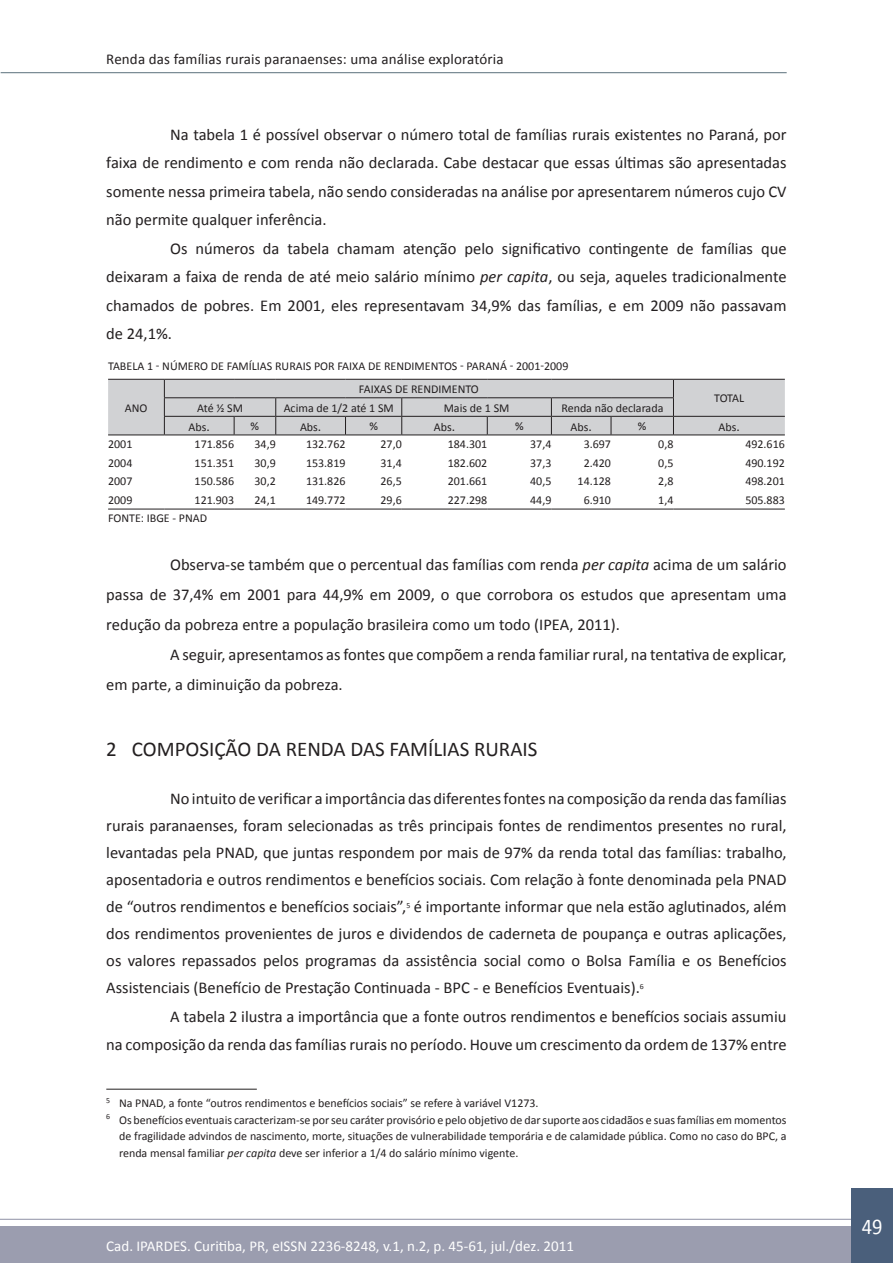
<style>
.page{position:relative;width:893px;height:1263px;background:#fff}
.page>*{position:absolute;margin:0;border:0;box-sizing:border-box;transform-origin:0 0}
.t1{font:22.5px "Calibri";color:#fff;scale:.91 1}
.t2{font:21px "Calibri";color:#231f20}
.t3{font:16.5px/28.5px "Calibri";color:#231f20;text-align:justify}
.t4{font:15px "Calibri";color:#fff}
.t5{font:15px "Calibri";letter-spacing:.01em;color:#231f20}
.t6{font:12px "Calibri";color:#231f20}
.s1{font-style:italic}
.s2{font-size:13.5px}
</style>
<div class="page">
<hr style="left:0;top:1219px;width:854px;height:1px;background:#9b9daf">
<div style="left:0;top:1227px;width:893px;height:36px;background:#9b9daf"></div>
<div style="left:851px;top:1188px;width:42px;height:75px;background:#4a5f7b"></div>
<hr style="left:1px;top:72px;width:786px;height:1px;background:#5b717c">
<hr style="left:108px;top:435px;width:56px;height:1px;background:#231f20">
<hr style="left:164px;top:435px;width:70px;height:1px;background:#231f20">
<hr style="left:234px;top:435px;width:42px;height:1px;background:#231f20">
<hr style="left:276px;top:435px;width:69px;height:1px;background:#231f20">
<hr style="left:345px;top:435px;width:57px;height:1px;background:#231f20">
<hr style="left:402px;top:435px;width:85px;height:1px;background:#231f20">
<hr style="left:487px;top:435px;width:64px;height:1px;background:#231f20">
<hr style="left:551px;top:435px;width:60px;height:1px;background:#231f20">
<hr style="left:611px;top:435px;width:62px;height:1px;background:#231f20">
<hr style="left:108px;top:509px;width:56px;height:1px;background:#231f20">
<hr style="left:164px;top:509px;width:70px;height:1px;background:#231f20">
<hr style="left:234px;top:509px;width:42px;height:1px;background:#231f20">
<hr style="left:276px;top:509px;width:69px;height:1px;background:#231f20">
<hr style="left:345px;top:509px;width:57px;height:1px;background:#231f20">
<hr style="left:402px;top:509px;width:85px;height:1px;background:#231f20">
<hr style="left:487px;top:509px;width:64px;height:1px;background:#231f20">
<hr style="left:551px;top:509px;width:60px;height:1px;background:#231f20">
<hr style="left:611px;top:509px;width:62px;height:1px;background:#231f20">
<hr style="left:673px;top:509px;width:112px;height:1px;background:#231f20">
<svg style="left:108px;top:379px;width:677px;height:56px;background:#c6c7c9"></svg>
<hr style="left:673px;top:435px;width:112px;height:1px;background:#231f20">
<hr style="left:106px;top:1089px;width:151px;height:1px;background:#231f20">
<p class="t5" style="left:106px;top:50px;width:399px">Renda das famílias rurais paranaenses: uma análise exploratória</p>
<p class="t3" style="left:106px;top:119px;width:682px;text-indent:64px">Na tabela 1 é possível observar o número total de famílias rurais existentes no Paraná, por faixa de rendimento e com renda não declarada. Cabe destacar que essas últimas são apresentadas somente nessa primeira tabela, não sendo consideradas na análise por apresentarem números cujo CV não permite qualquer inferência.</p>
<p class="t3" style="left:106px;top:233px;width:682px;text-indent:64px">Os números da tabela chamam atenção pelo significativo contingente de famílias que deixaram a faixa de renda de até meio salário mínimo <span class="s1">per capita</span>, ou seja, aqueles tradicionalmente chamados de pobres. Em 2001, eles representavam 34,9% das famílias, e em 2009 não passavam de 24,1%.</p>
<p class="t6" style="left:108px;top:358px;width:462px">TABELA 1 - NÚMERO DE FAMÍLIAS RURAIS POR FAIXA DE RENDIMENTOS - PARANÁ - 2001-2009</p>
<p class="t6" style="left:125px;top:400px;width:24px">ANO</p>
<p class="t6" style="left:359px;top:382px;width:121px">FAIXAS DE RENDIMENTO</p>
<p class="t6" style="left:714px;top:391px;width:32px">TOTAL</p>
<p class="t6" style="left:197px;top:400px;width:47px">Até ½ SM</p>
<p class="t6" style="left:284px;top:400px;width:112px">Acima de 1/2 até 1 SM</p>
<p class="t6" style="left:444px;top:400px;width:67px">Mais de 1 SM</p>
<p class="t6" style="left:561px;top:400px;width:104px">Renda não declarada</p>
<p class="t6" style="left:189px;top:419px;width:23px">Abs<span class="s2">.</span></p>
<p class="t6" style="left:251px;top:419px;width:10px">%</p>
<p class="t6" style="left:300px;top:419px;width:23px">Abs<span class="s2">.</span></p>
<p class="t6" style="left:369px;top:419px;width:10px">%</p>
<p class="t6" style="left:434px;top:419px;width:23px">Abs<span class="s2">.</span></p>
<p class="t6" style="left:515px;top:419px;width:10px">%</p>
<p class="t6" style="left:571px;top:419px;width:23px">Abs<span class="s2">.</span></p>
<p class="t6" style="left:638px;top:419px;width:10px">%</p>
<p class="t6" style="left:718px;top:419px;width:23px">Abs<span class="s2">.</span></p>
<p class="t6" style="left:108px;top:437px;width:26px">2001</p>
<p class="t6" style="left:195px;top:437px;width:41px">171.856</p>
<p class="t6" style="left:255px;top:437px;width:23px">34,9</p>
<p class="t6" style="left:306px;top:437px;width:41px">132.762</p>
<p class="t6" style="left:381px;top:437px;width:23px">27,0</p>
<p class="t6" style="left:448px;top:437px;width:41px">184.301</p>
<p class="t6" style="left:530px;top:437px;width:23px">37,4</p>
<p class="t6" style="left:584px;top:437px;width:29px">3.697</p>
<p class="t6" style="left:658px;top:437px;width:17px">0,8</p>
<p class="t6" style="left:745px;top:437px;width:41px">492.616</p>
<p class="t6" style="left:108px;top:455px;width:26px">2004</p>
<p class="t6" style="left:195px;top:455px;width:41px">151.351</p>
<p class="t6" style="left:255px;top:455px;width:23px">30,9</p>
<p class="t6" style="left:306px;top:455px;width:41px">153.819</p>
<p class="t6" style="left:381px;top:455px;width:23px">31,4</p>
<p class="t6" style="left:448px;top:455px;width:41px">182.602</p>
<p class="t6" style="left:530px;top:455px;width:23px">37,3</p>
<p class="t6" style="left:584px;top:455px;width:29px">2.420</p>
<p class="t6" style="left:658px;top:455px;width:17px">0,5</p>
<p class="t6" style="left:745px;top:455px;width:41px">490.192</p>
<p class="t6" style="left:108px;top:474px;width:26px">2007</p>
<p class="t6" style="left:195px;top:474px;width:41px">150.586</p>
<p class="t6" style="left:255px;top:474px;width:23px">30,2</p>
<p class="t6" style="left:306px;top:474px;width:41px">131.826</p>
<p class="t6" style="left:381px;top:474px;width:23px">26,5</p>
<p class="t6" style="left:448px;top:474px;width:41px">201.661</p>
<p class="t6" style="left:530px;top:474px;width:23px">40,5</p>
<p class="t6" style="left:578px;top:474px;width:35px">14.128</p>
<p class="t6" style="left:658px;top:474px;width:17px">2,8</p>
<p class="t6" style="left:745px;top:474px;width:41px">498.201</p>
<p class="t6" style="left:108px;top:492px;width:26px">2009</p>
<p class="t6" style="left:195px;top:492px;width:41px">121.903</p>
<p class="t6" style="left:255px;top:492px;width:23px">24,1</p>
<p class="t6" style="left:306px;top:492px;width:41px">149.772</p>
<p class="t6" style="left:381px;top:492px;width:23px">29,6</p>
<p class="t6" style="left:448px;top:492px;width:41px">227.298</p>
<p class="t6" style="left:530px;top:492px;width:23px">44,9</p>
<p class="t6" style="left:584px;top:492px;width:29px">6.910</p>
<p class="t6" style="left:658px;top:492px;width:17px">1,4</p>
<p class="t6" style="left:745px;top:492px;width:41px">505.883</p>
<p class="t6" style="left:108px;top:511px;width:101px">FONTE: IBGE - PNAD</p>
<p class="t3" style="left:106px;top:549px;width:682px;line-height:30px;text-indent:64px">Observa-se também que o percentual das famílias com renda <span class="s1">per capita</span> acima de um salário passa de 37,4% em 2001 para 44,9% em 2009, o que corrobora os estudos que apresentam uma redução da pobreza entre a população brasileira como um todo (IPEA, 2011).</p>
<p class="t3" style="left:106px;top:639px;width:682px;line-height:30px;text-indent:64px">A seguir, apresentamos as fontes que compõem a renda familiar rural, na tentativa de explicar, em parte, a diminuição da pobreza.</p>
<p class="t2" style="left:106px;top:736px;width:433px">2 COMPOSIÇÃO DA RENDA DAS FAMÍLIAS RURAIS</p>
<p class="t3" style="left:106px;top:784px;width:682px;line-height:27px;text-indent:64px">No intuito de verificar a importância das diferentes fontes na composição da renda das famílias rurais paranaenses, foram selecionadas as três principais fontes de rendimentos presentes no rural, levantadas pela PNAD, que juntas respondem por mais de 97% da renda total das famílias: trabalho, aposentadoria e outros rendimentos e benefícios sociais. Com relação à fonte denominada pela PNAD de “outros rendimentos e benefícios sociais”,<sup>5</sup> é importante informar que nela estão aglutinados, além dos rendimentos provenientes de juros e dividendos de caderneta de poupança e outras aplicações, os valores repassados pelos programas da assistência social como o Bolsa Família e os Benefícios Assistenciais (Benefício de Prestação Continuada - BPC - e Benefícios Eventuais).<sup>6</sup></p>
<p class="t3" style="left:106px;top:1001px;width:682px;text-align:right">A tabela 2 ilustra a importância que a fonte outros rendimentos e benefícios sociais assumiu<br>na composição da renda das famílias rurais no período. Houve um crescimento da ordem de 137% entre</p>
<p class="t6" style="left:106px;top:1096px;width:434px"><sup>5</sup> Na PNAD, a fonte “outros rendimentos e benefícios sociais” se refere à variável V1273.</p>
<p class="t6" style="left:106px;top:1112px;width:682px"><sup>6</sup> Os benefícios eventuais caracterizam-se por seu caráter provisório e pelo objetivo de dar suporte aos cidadãos e suas famílias em momentos</p>
<p class="t6" style="left:119px;top:1129px;width:669px">de fragilidade advindos de nascimento, morte, situações de vulnerabilidade temporária e de calamidade pública. Como no caso do BPC, a</p>
<p class="t6" style="left:119px;top:1145px;width:401px">renda mensal familiar <span class="s1">per capita</span> deve ser inferior a 1/4 do salário mínimo vigente.</p>
<p class="t4" style="left:106px;top:1237px;width:469px">Cad. IPARDES. Curitiba, PR, eISSN 2236-8248, v.1, n.2, p. 45-61, jul./dez. 2011</p>
<h1 class="t1" style="left:862px;top:1213px;width:24px">49</h1>
</div>
